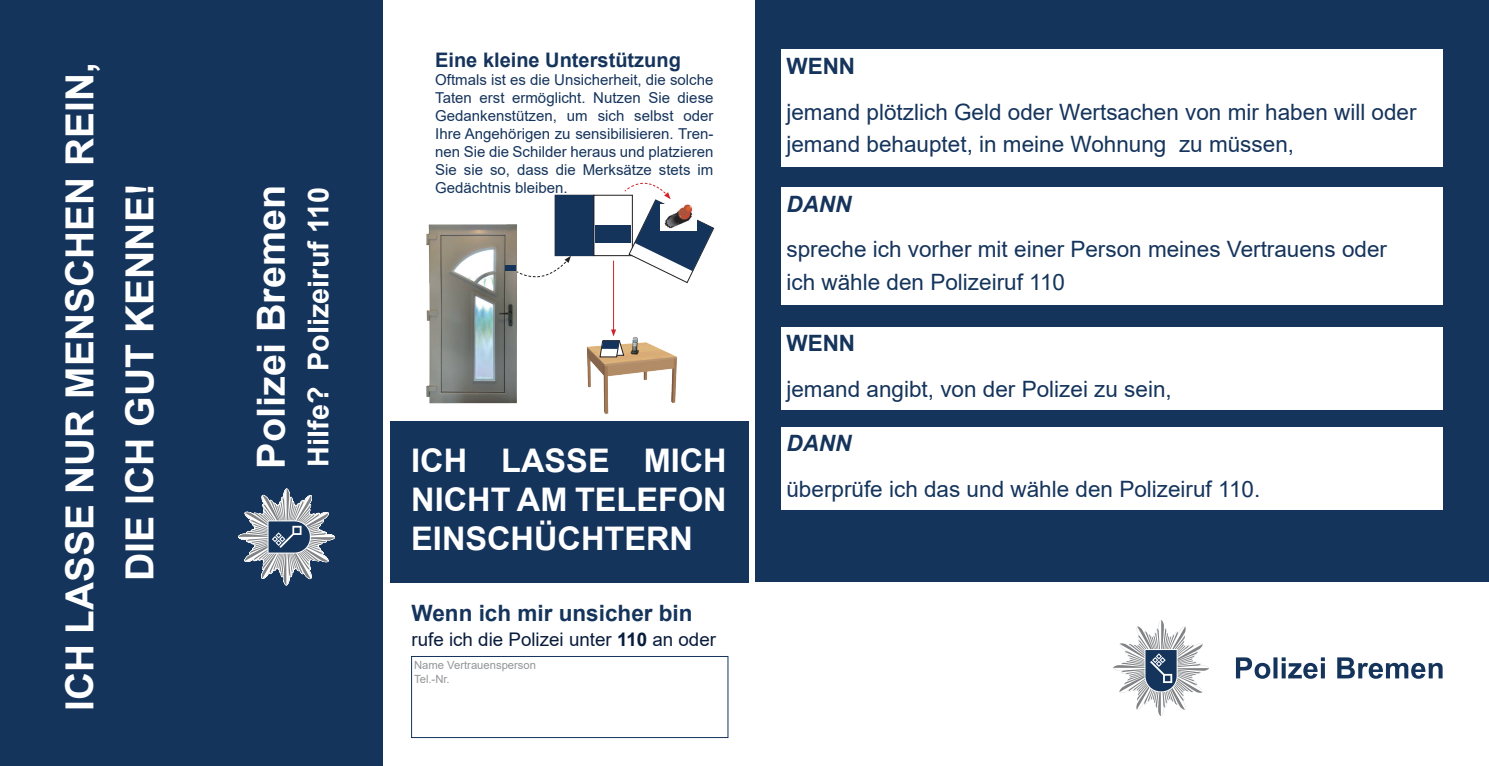
<style>
.page{position:relative;width:1489px;height:766px;background:#fff}
.page>*{position:absolute;margin:0;border:0;box-sizing:border-box;transform-origin:0 0}
.t1{font:700 38.75px/60px "Arial";color:#fff;text-align:center}
.t2{font:700 32.5px/39px "Arial";color:#fff;text-align:justify}
.t3{font:700 28.75px "Arial";color:#fff}
.t4{font:22.5px/32px "Arial";color:#15345c}
.t5{font:700 22.5px "Arial";color:#15345c}
.t6{font:italic 700 22.5px "Arial";color:#15345c}
.t7{font:700 20px "Arial";color:#15345c}
.t8{font:18.75px "Arial";color:#091b3c}
.t9{font:15px/18px "Arial";color:#15345c;text-align:justify}
.t10{font:11.25px/13.5px "Arial";color:#939598}
.s1{font-weight:700}
</style>
<div class="page">
<div style="left:755px;top:0;width:733px;height:581px;background:#15345c"></div>
<svg style="left:1113px;top:620px;width:96px;height:96px"></svg>
<svg style="left:1235px;top:657px;width:207px;height:21px"></svg>
<div style="left:781px;top:49px;width:661px;height:118px;background:#fff"></div>
<div style="left:781px;top:187px;width:661px;height:118px;background:#fff"></div>
<div style="left:781px;top:327px;width:661px;height:82px;background:#fff"></div>
<div style="left:781px;top:427px;width:661px;height:82px;background:#fff"></div>
<div style="left:0;top:0;width:383px;height:765px;background:#15345c"></div>
<svg style="left:238px;top:488px;width:97px;height:97px"></svg>
<div style="left:390px;top:421px;width:358px;height:161px;background:#15345c"></div>
<div style="left:411px;top:656px;width:317px;height:81px;background:#fff;border:1px solid #15345c"></div>
<div style="left:555px;top:195px;width:38px;height:61px;background:#15345c"></div>
<div style="left:593px;top:195px;width:39px;height:61px;border:1px solid #231f20"></div>
<div style="left:595px;top:225px;width:35px;height:18px;background:#15345c"></div>
<img style="left:587px;top:336px;width:90px;height:78px">
<svg style="left:526px;top:256px;width:45px;height:22px"></svg>
<hr style="left:613px;top:260px;width:1px;height:71px;background:#d1232a">
<svg style="left:599px;top:329px;width:25px;height:28px"></svg>
<img style="left:426px;top:224px;width:100px;height:180px">
<div style="left:505px;top:265px;width:10px;height:5px;background:#15345c"></div>
<svg style="left:624px;top:182px;width:90px;height:101px"></svg>
<img style="left:660px;top:204px;width:37px;height:27px">
<h1 class="t1" style="left:50px;top:711px;width:650px;rotate:-90deg">ICH LASSE NUR MENSCHEN REIN,<br>DIE ICH GUT KENNE!</h1>
<h1 class="t1" style="left:242px;top:468px;width:285px;rotate:-90deg">Polizei Bremen</h1>
<p class="t3" style="left:298px;top:466px;width:281px;rotate:-90deg">Hilfe? Polizeiruf 110</p>
<p class="t7" style="left:435px;top:46px;width:247px">Eine kleine Unterstützung</p>
<p class="t9" style="left:435px;top:71px;width:280px">Oftmals ist es die Unsicherheit, die solche Taten erst ermöglicht. Nutzen Sie diese Gedankenstützen, um sich selbst oder Ihre Angehörigen zu sensibilisieren. Tren&shy;nen Sie die Schilder heraus und platzieren Sie sie so, dass die Merksätze stets im Gedächtnis bleiben.</p>
<h2 class="t2" style="left:411px;top:441px;width:317px">ICH LASSE MICH NICHT AM TELEFON EINSCHÜCHTERN</h2>
<p class="t5" style="left:411px;top:597px;width:282px">Wenn ich mir unsicher bin</p>
<p class="t8" style="left:411px;top:626px;width:306px">rufe ich die Polizei unter <span class="s1">110</span> an oder</p>
<p class="t10" style="left:414px;top:658px;width:123px">Name Vertrauensperson<br>Tel.-Nr.</p>
<p class="t5" style="left:786px;top:50px;width:70px">WENN</p>
<p class="t4" style="left:786px;top:95px;width:631px">jemand plötzlich Geld oder Wertsachen von mir haben will oder jemand behauptet, in meine Wohnung zu müssen,</p>
<p class="t6" style="left:786px;top:189px;width:66px">DANN</p>
<p class="t4" style="left:786px;top:233px;width:602px">spreche ich vorher mit einer Person meines Vertrauens oder ich wähle den Polizeiruf 110</p>
<p class="t5" style="left:786px;top:327px;width:70px">WENN</p>
<p class="t4" style="left:786px;top:372px;width:387px">jemand angibt, von der Polizei zu sein,</p>
<p class="t6" style="left:786px;top:428px;width:66px">DANN</p>
<p class="t4" style="left:786px;top:472px;width:475px">überprüfe ich das und wähle den Polizeiruf 110.</p>
</div>
